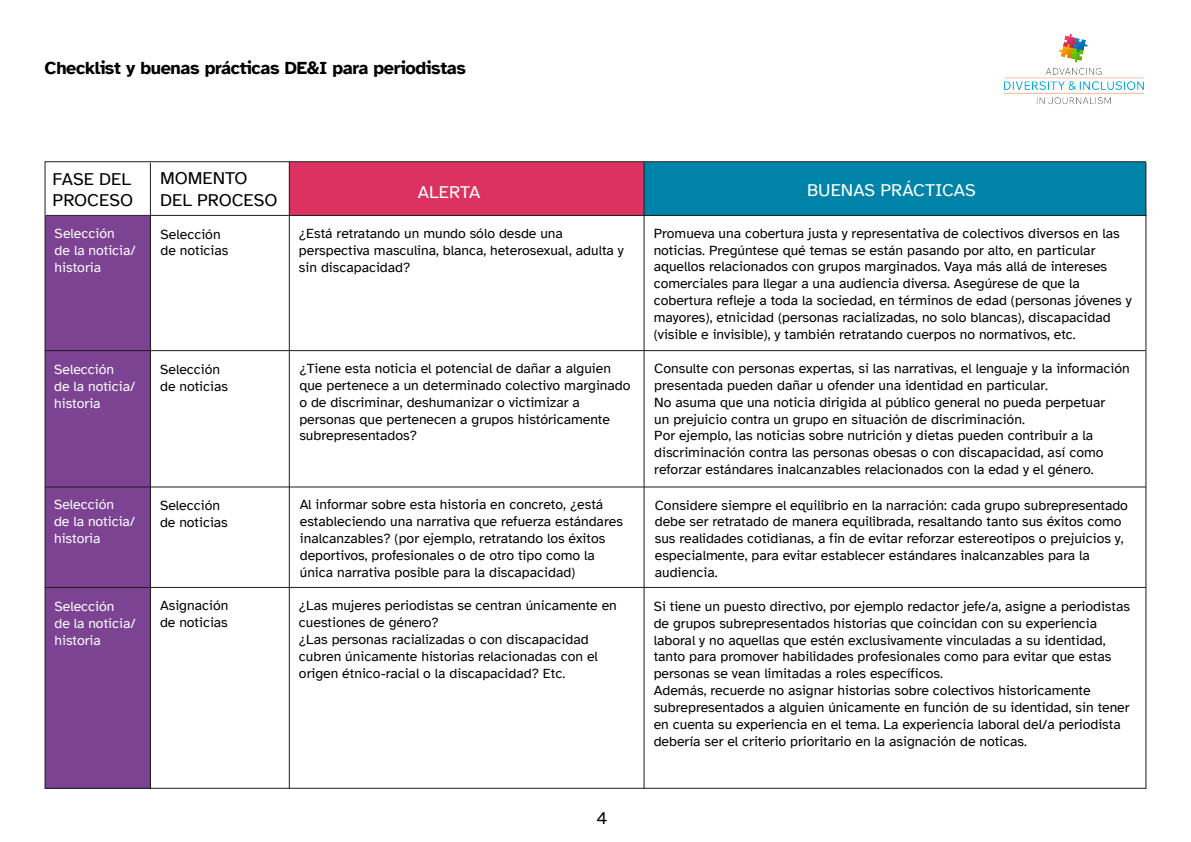
<style>
.page{position:relative;width:1191px;height:842px;background:#fff}
.page>*{position:absolute;margin:0;border:0;box-sizing:border-box;transform-origin:0 0}
.t1{font:700 18px "Atkinson Hyperlegible";letter-spacing:-.02em;color:#000}
.t2{font:18px/21.6px "Atkinson Hyperlegible";color:#000}
.t3{font:18px "Atkinson Hyperlegible";color:#fff}
.t4{font:14px/16.8px "Atkinson Hyperlegible";color:#000}
.t5{font:14px/16.8px "Atkinson Hyperlegible";color:#fff}
</style>
<div class="page">
<div style="left:45px;top:216px;width:105px;height:572px;background:#7c4393"></div>
<div style="left:289px;top:162px;width:355px;height:53px;background:#dc3262"></div>
<div style="left:644px;top:162px;width:501px;height:53px;background:#0083a9"></div>
<hr style="left:45px;top:587px;width:1101px;height:1px;background:#1d1d1b">
<hr style="left:45px;top:486px;width:1101px;height:1px;background:#1d1d1b">
<hr style="left:45px;top:350px;width:1100px;height:1px;background:#1d1d1b">
<hr style="left:46px;top:215px;width:1100px;height:1px;background:#1d1d1b">
<hr style="left:1145px;top:162px;width:1px;height:627px;background:#1d1d1b">
<hr style="left:643px;top:162px;width:1px;height:627px;background:#1d1d1b">
<hr style="left:289px;top:162px;width:1px;height:626px;background:#1d1d1b">
<hr style="left:150px;top:163px;width:1px;height:626px;background:#1d1d1b">
<img style="left:1003px;top:34px;width:141px;height:71px">
<p class="t1" style="left:45px;top:58px;width:423px">Checklist y buenas prácticas DE&amp;I para periodistas</p>
<p class="t2" style="left:53px;top:168px;width:82px">FASE DEL<br>PROCESO</p>
<p class="t2" style="left:160px;top:168px;width:119px">MOMENTO<br>DEL PROCESO</p>
<p class="t5" style="left:55px;top:225px;width:83px">Selección<br>de la noticia/ historia</p>
<p class="t4" style="left:161px;top:226px;width:69px">Selección de noticias</p>
<p class="t5" style="left:54px;top:361px;width:83px">Selección<br>de la noticia/ historia</p>
<p class="t4" style="left:160px;top:361px;width:69px">Selección de noticias</p>
<p class="t5" style="left:54px;top:496px;width:83px">Selección<br>de la noticia/ historia</p>
<p class="t4" style="left:160px;top:497px;width:69px">Selección de noticias</p>
<p class="t5" style="left:54px;top:598px;width:83px">Selección<br>de la noticia/ historia</p>
<p class="t4" style="left:160px;top:597px;width:70px">Asignación de noticias</p>
<p class="t3" style="left:418px;top:182px;width:64px">ALERTA</p>
<p class="t3" style="left:807px;top:180px;width:170px">BUENAS PRÁCTICAS</p>
<p class="t4" style="left:299px;top:225px;width:326px">¿Está retratando un mundo sólo desde una perspectiva masculina, blanca, heterosexual, adulta y sin discapacidad?</p>
<p class="t4" style="left:653px;top:225px;width:479px">Promueva una cobertura justa y representativa de colectivos diversos en las noticias. Pregúntese qué temas se están pasando por alto, en particular aquellos relacionados con grupos marginados. Vaya más allá de intereses comerciales para llegar a una audiencia diversa. Asegúrese de que la cobertura refleje a toda la sociedad, en términos de edad (personas jóvenes y mayores), etnicidad (personas racializadas, no solo blancas), discapacidad (visible e invisible), y también retratando cuerpos no normativos, etc.</p>
<p class="t4" style="left:299px;top:360px;width:333px">¿Tiene esta noticia el potencial de dañar a alguien que pertenece a un determinado colectivo marginado o de discriminar, deshumanizar o victimizar a personas que pertenecen a grupos históricamente subrepresentados?</p>
<p class="t4" style="left:654px;top:360px;width:477px">Consulte con personas expertas, si las narrativas, el lenguaje y la información presentada pueden dañar u ofender una identidad en particular.<br>No asuma que una noticia dirigida al público general no pueda perpetuar<br>un prejuicio contra un grupo en situación de discriminación.<br>Por ejemplo, las noticias sobre nutrición y dietas pueden contribuir a la discriminación contra las personas obesas o con discapacidad, así como reforzar estándares inalcanzables relacionados con la edad y el género.</p>
<p class="t4" style="left:655px;top:497px;width:475px">Considere siempre el equilibrio en la narración: cada grupo subrepresentado debe ser retratado de manera equilibrada, resaltando tanto sus éxitos como sus realidades cotidianas, a fin de evitar reforzar estereotipos o prejuicios y, especialmente, para evitar establecer estándares inalcanzables para la audiencia.</p>
<p class="t4" style="left:300px;top:496px;width:324px">Al informar sobre esta historia en concreto, ¿está estableciendo una narrativa que refuerza estándares inalcanzables? (por ejemplo, retratando los éxitos deportivos, profesionales o de otro tipo como la única narrativa posible para la discapacidad)</p>
<p class="t4" style="left:299px;top:598px;width:319px">¿Las mujeres periodistas se centran únicamente en cuestiones de género?<br>¿Las personas racializadas o con discapacidad cubren únicamente historias relacionadas con el origen étnico-racial o la discapacidad? Etc.</p>
<p class="t4" style="left:653px;top:598px;width:478px">Si tiene un puesto directivo, por ejemplo redactor jefe/a, asigne a periodistas de grupos subrepresentados historias que coincidan con su experiencia laboral y no aquellas que estén exclusivamente vinculadas a su identidad, tanto para promover habilidades profesionales como para evitar que estas personas se vean limitadas a roles específicos.<br>Además, recuerde no asignar historias sobre colectivos historicamente subrepresentados a alguien únicamente en función de su identidad, sin tener en cuenta su experiencia en el tema. La experiencia laboral del/a periodista debería ser el criterio prioritario en la asignación de noticas.</p>
<p class="t2" style="left:596px;top:807px;width:13px">4</p>
</div>
